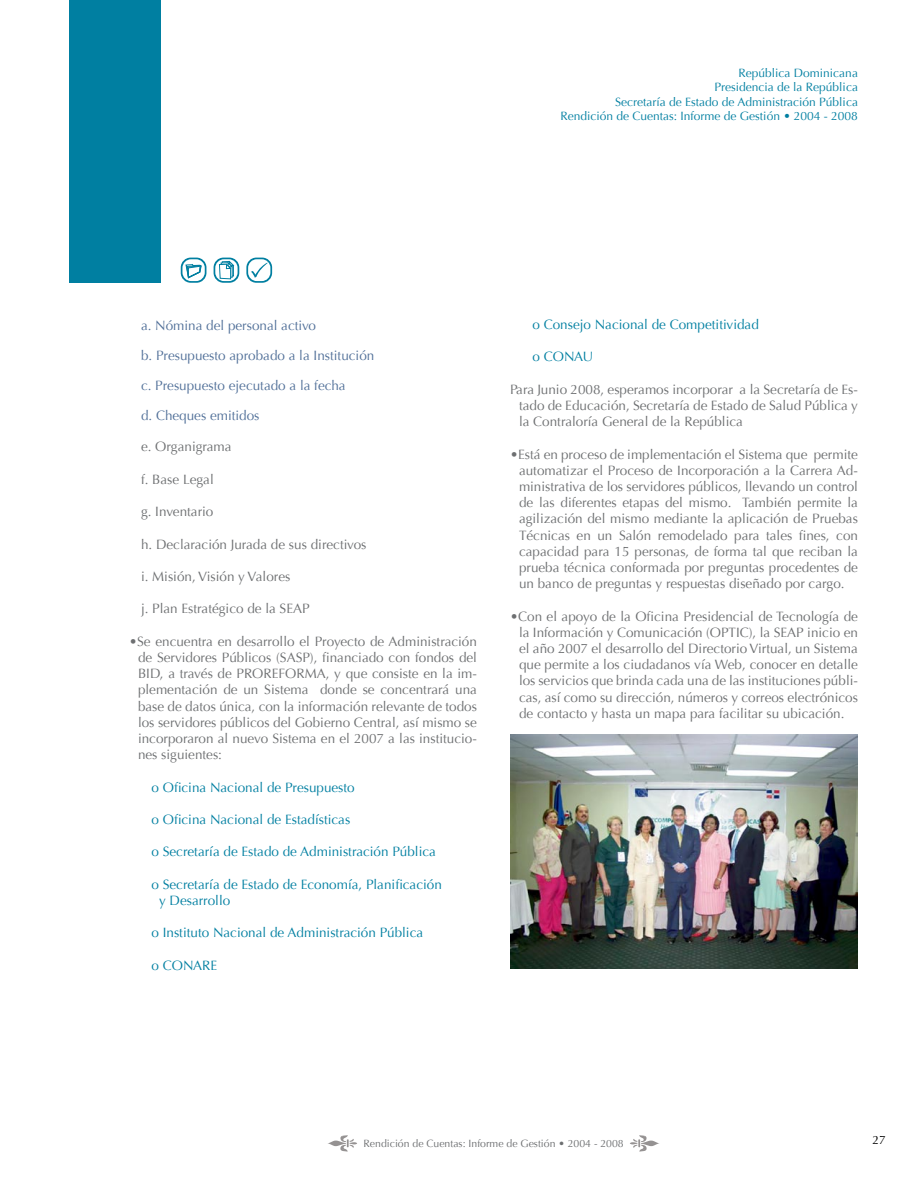
<style>
.page{position:relative;width:918px;height:1188px;background:#fff}
.page>*{position:absolute;margin:0;border:0;box-sizing:border-box;transform-origin:0 0}
.t1{font:13.5px/16.2px "Optima";color:#6d6f71;text-align:justify}
.t2{font:13.5px/16.2px "Optima";color:#007fa1}
.t3{font:13.5px "Optima";color:#506f98}
.t4{font:12px/14.4px "Optima";color:#007fa1;text-align:right}
.t5{font:12px "Optima";color:#000}
.t6{font:10.5px "Optima";color:#6d6f71}
</style>
<div class="page">
<svg style="left:630px;top:1135px;width:29px;height:17px"></svg>
<svg style="left:328px;top:1135px;width:29px;height:17px"></svg>
<div style="left:69px;top:0;width:91px;height:283px;background:#007fa1"></div>
<svg style="left:214px;top:258px;width:25px;height:25px"></svg>
<svg style="left:181px;top:258px;width:25px;height:25px"></svg>
<svg style="left:246px;top:258px;width:26px;height:25px"></svg>
<img style="left:510px;top:735px;width:348px;height:234px">
<hr style="left:0;top:0;width:1px;height:1188px;background:#007fa1">
<img style="left:0;top:284px;width:1px;height:622px">
<p class="t4" style="left:561px;top:66px;width:299px">República Dominicana<br>Presidencia de la República<br>Secretaría de Estado de Administración Pública Rendición de Cuentas: Informe de Gestión • 2004 - 2008</p>
<p class="t3" style="left:141px;top:317px;width:177px">a. Nómina del personal activo</p>
<p class="t3" style="left:141px;top:347px;width:235px">b. Presupuesto aprobado a la Institución</p>
<p class="t3" style="left:141px;top:377px;width:206px">c. Presupuesto ejecutado a la fecha</p>
<p class="t3" style="left:141px;top:408px;width:120px">d. Cheques emitidos</p>
<p class="t1" style="left:141px;top:439px;width:92px">e. Organigrama</p>
<p class="t1" style="left:141px;top:471px;width:74px">f. B ase Legal</p>
<p class="t1" style="left:141px;top:504px;width:74px">g. Inventario</p>
<p class="t1" style="left:141px;top:536px;width:227px">h. Declaración Jurada de sus directivos</p>
<p class="t1" style="left:141px;top:569px;width:151px">i. Misión, Visión y Valores</p>
<p class="t1" style="left:141px;top:601px;width:170px">j. Plan Estratégico de la SEAP</p>
<p class="t1" style="left:138px;top:633px;width:341px;text-indent:-9px">•Se encuentra en desarrollo el Proyecto de Administración de Servidores Públicos (SASP), financiado con fondos del B ID, a través de PROREFORMA, y que consiste en la im&shy;plementación de un Sistema donde se concentrará una base de datos única, con la información relevante de todos los servidores públicos del Gobierno Central, así mismo se incorporaron al nuevo Sistema en el 2007 a las institucio&shy;nes siguientes:</p>
<p class="t2" style="left:152px;top:779px;width:205px">o Oficina Nacional de Presupuesto</p>
<p class="t2" style="left:152px;top:812px;width:200px">o Oficina Nacional de Estadísticas</p>
<p class="t2" style="left:152px;top:844px;width:286px">o Secretaría de Estado de Administración Pública</p>
<p class="t2" style="left:159px;top:876px;width:284px;text-indent:-8px">o Secretaría de Estado de Economía, Planificación y Desarrollo</p>
<p class="t2" style="left:152px;top:925px;width:273px">o Instituto Nacional de Administración Pública</p>
<p class="t2" style="left:152px;top:957px;width:67px">o CONARE</p>
<p class="t2" style="left:532px;top:316px;width:228px">o Consejo Nacional de Competitividad</p>
<p class="t2" style="left:532px;top:349px;width:60px">o CONAU</p>
<p class="t1" style="left:519px;top:381px;width:341px;text-indent:-9px">Para Junio 2008, esperamos incorporar a la Secretaría de Es&shy;tado de Educación, Secretaría de Estado de Salud Pública y la Contraloría General de la República</p>
<p class="t1" style="left:519px;top:446px;width:341px;text-indent:-9px">•Está en proceso de implementación el Sistema que permite automatizar el Proceso de Incorporación a la Carrera Ad&shy;ministrativa de los servidores públicos, llevando un control de las diferentes etapas del mismo. También permite la agilización del mismo mediante la aplicación de Pruebas Técnicas en un Salón remodelado para tales fines, con capacidad para 15 personas, de forma tal que reciban la prueba técnica conformada por preguntas procedentes de un banco de preguntas y respuestas diseñado por cargo.</p>
<p class="t1" style="left:519px;top:608px;width:341px;text-indent:-9px">•Con el apoyo de la Oficina Presidencial de Tecnología de la Información y Comunicación (OPTIC), la SEAP inicio en el año 2007 el desarrollo del Directorio Virtual, un Sistema que permite a los ciudadanos vía Web, conocer en detalle los servicios que brinda cada una de las instituciones públi&shy;cas, así como su dirección, números y correos electrónicos de contacto y hasta un mapa para facilitar su ubicación.</p>
<p class="t6" style="left:364px;top:1138px;width:262px">Rendición de Cuentas: Informe de Gestión • 2004 - 2008</p>
<p class="t5" style="left:873px;top:1133px;width:15px">27</p>
</div>
